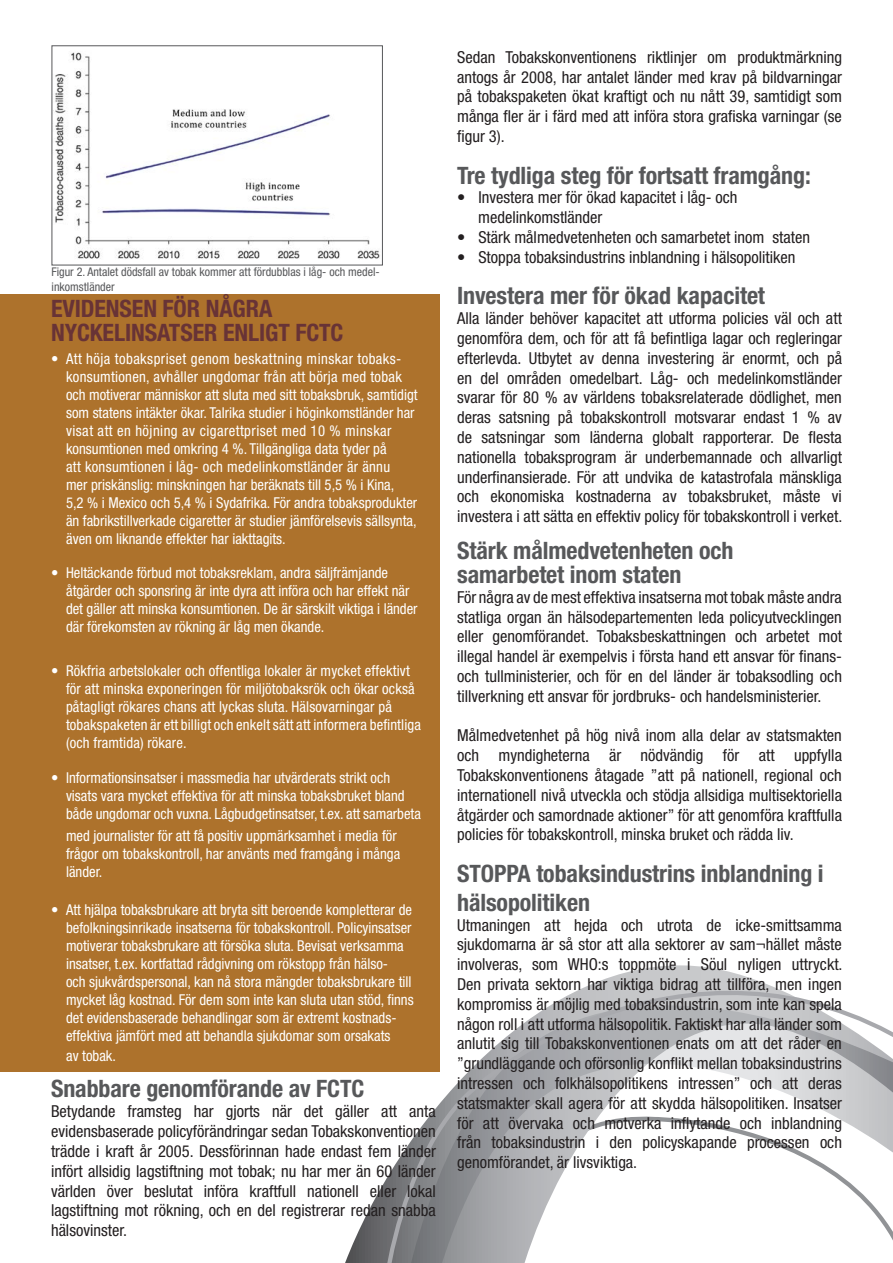
<style>
.page{position:relative;width:893px;height:1263px;background:#fff}
.page>*{position:absolute;margin:0;border:0;box-sizing:border-box;transform-origin:0 0}
.Heading2{font:700 condensed 24px/24px "Helvetica Neue LT Std";letter-spacing:-.005em;color:#57585a}
.t1{font:700 condensed 24px/24px "Helvetica Neue LT Std";letter-spacing:-.005em;color:#683336}
.Bullets{font:condensed 16.5px/19.8px "Helvetica Neue LT Std";color:#231f20;text-align:justify}
.t2{font:condensed 15px/18px "Helvetica Neue LT Std";color:#fff}
.t3{font:condensed 15px/18px "Helvetica Neue LT Std";letter-spacing:.03em;color:#fff;text-align:right}
.t4{font:condensed 15px "Helvetica Neue LT Std";letter-spacing:.02em;color:#fff}
.cap{font:condensed 12px "Helvetica Neue LT Std";color:#57585a}
</style>
<div class="page">
<svg style="left:345px;top:898px;width:548px;height:365px"></svg>
<div style="left:0;top:294px;width:439px;height:778px;background:#ad722c"></div>
<img style="left:55px;top:52px;width:325px;height:207px">
<div style="left:52px;top:45px;width:331px;height:220px;border:1px solid #57585a"></div>
<p class="cap" style="left:52px;top:265px;width:330px">Figur 2. Antalet dödsfall av tobak kommer att fördubblas i låg- och medel-</p>
<p class="cap" style="left:52px;top:279px;width:65px">inkomstländer</p>
<p class="t1" style="left:51px;top:296px;width:294px">EVIDENSEN FÖR NÅGRA<br>NYCKELINSATSER ENLIGT FCTC</p>
<p class="t3" style="left:51px;top:349px;width:352px">• Att höja tobakspriset genom beskattning minskar tobaks&shy;konsumtionen, avhåller ungdomar från att börja med tobak</p>
<p class="t2" style="left:66px;top:385px;width:353px">och motiverar människor att sluta med sitt tobaksbruk, samtidigt som statens intäkter ökar. Talrika studier i höginkomstländer har</p>
<p class="t3" style="left:66px;top:421px;width:327px">visat att en höjning av cigarettpriset med 10 % minskar</p>
<p class="t2" style="left:66px;top:439px;width:322px">konsumtionen med omkring 4 %. Tillgängliga data tyder på</p>
<p class="t4" style="left:66px;top:458px;width:326px">att konsumtionen i låg- och medelinkomstländer är ännu</p>
<p class="t2" style="left:66px;top:475px;width:330px">mer priskänslig: minskningen har beräknats till 5,5 % i Kina,</p>
<p class="t2" style="left:66px;top:493px;width:353px;text-align:justify">5,2 % i Mexico och 5,4 % i Sydafrika. För andra tobaksprodukter än fabrikstillverkade cigaretter är studier jämförelsevis sällsynta, även om liknande effekter har iakttagits.</p>
<p class="t2" style="left:66px;top:563px;width:353px;text-indent:-15px">• Heltäckande förbud mot tobaksreklam, andra säljfrämjande åtgärder och sponsring är inte dyra att införa och har effekt när det gäller att minska konsumtionen. De är särskilt viktiga i länder där förekomsten av rökning är låg men ökande.</p>
<p class="t2" style="left:66px;top:662px;width:350px;text-indent:-15px">• Rökfria arbetslokaler och offentliga lokaler är mycket effektivt för att minska exponeringen för miljötobaksrök och ökar också</p>
<p class="t2" style="left:66px;top:698px;width:356px">påtagligt rökares chans att lyckas sluta. Hälsovarningar på tobakspaketen är ett billigt och enkelt sätt att informera befintliga</p>
<p class="t2" style="left:66px;top:734px;width:122px">(och framtida) rökare.</p>
<p class="t2" style="left:66px;top:768px;width:356px;text-indent:-15px">• Informationsinsatser i massmedia har utvärderats strikt och visats vara mycket effektiva för att minska tobaksbruket bland både ungdomar och vuxna. Lågbudgetinsatser, t.ex. att samarbeta</p>
<p class="t2" style="left:66px;top:826px;width:336px">med journalister för att få positiv uppmärksamhet i media för frågor om tobakskontroll, har använts med framgång i många länder.</p>
<p class="t2" style="left:51px;top:901px;width:363px">• Att hjälpa tobaksbrukare att bryta sitt beroende kompletterar de</p>
<p class="t2" style="left:66px;top:919px;width:347px">befolkningsinrikade insatserna för tobakskontroll. Policyinsatser</p>
<p class="t2" style="left:66px;top:937px;width:339px">motiverar tobaksbrukare att försöka sluta. Bevisat verksamma</p>
<p class="t2" style="left:66px;top:955px;width:324px">insatser, t.ex. kortfattad rådgivning om rökstopp från hälso-</p>
<p class="t2" style="left:66px;top:973px;width:349px">och sjukvårdspersonal, kan nå stora mängder tobaksbrukare till mycket låg kostnad. För dem som inte kan sluta utan stöd, finns</p>
<p class="t2" style="left:66px;top:1009px;width:332px">det evidensbaserade behandlingar som är extremt kostnads&shy;effektiva jämfört med att behandla sjukdomar som orsakats</p>
<p class="t2" style="left:66px;top:1047px;width:51px">av tobak.</p>
<p class="Heading2" style="left:51px;top:1077px;width:315px">Snabbare genomförande av FCTC</p>
<p class="Bullets" style="left:51px;top:1101px;width:386px">Betydande framsteg har gjorts när det gäller att anta evidensbaserade policyförändringar sedan Tobakskonventionen trädde i kraft år 2005. Dessförinnan hade endast fem länder infört allsidig lagstiftning mot tobak; nu har mer än 60 länder världen över beslutat införa kraftfull nationell eller lokal lagstiftning mot rökning, och en del registrerar redan snabba hälsovinster.</p>
<p class="Bullets" style="left:457px;top:47px;width:386px">Sedan Tobakskonventionens riktlinjer om produktmärkning antogs år 2008, har antalet länder med krav på bildvarningar på tobakspaketen ökat kraftigt och nu nått 39, samtidigt som många fler är i färd med att införa stora grafiska varningar (se figur 3).</p>
<p class="Heading2" style="left:457px;top:163px;width:355px">Tre tydliga steg för fortsatt framgång:</p>
<p class="Bullets" style="left:457px;top:188px;width:282px">• Investera mer för ökad kapacitet i låg- och</p>
<p class="Bullets" style="left:478px;top:207px;width:126px">medelinkomstländer</p>
<p class="Bullets" style="left:457px;top:227px;width:354px">• Stärk målmedvetenheten och samarbetet inom staten</p>
<p class="Bullets" style="left:457px;top:247px;width:340px">• Stoppa tobaksindustrins inblandning i hälsopolitiken</p>
<p class="Heading2" style="left:457px;top:283px;width:309px">Investera mer för ökad kapacitet</p>
<p class="Bullets" style="left:457px;top:308px;width:387px">Alla länder behöver kapacitet att utforma policies väl och att genomföra dem, och för att få befintliga lagar och regleringar efterlevda. Utbytet av denna investering är enormt, och på en del områden omedelbart. Låg- och medelinkomstländer svarar för 80 % av världens tobaksrelaterade dödlighet, men deras satsning på tobakskontroll motsvarar endast 1 % av de satsningar som länderna globalt rapporterar. De flesta nationella tobaksprogram är underbemannade och allvarligt underfinansierade. För att undvika de katastrofala mänskliga och ekonomiska kostnaderna av tobaksbruket, måste vi investera i att sätta en effektiv policy för tobakskontroll i verket.</p>
<p class="Heading2" style="left:457px;top:538px;width:278px">Stärk målmedvetenheten och samarbetet inom staten</p>
<p class="Bullets" style="left:457px;top:587px;width:386px">För några av de mest effektiva insatserna mot tobak måste andra statliga organ än hälsodepartementen leda policyutvecklingen eller genomförandet. Tobaksbeskattningen och arbetet mot illegal handel är exempelvis i första hand ett ansvar för finans&shy;och tullministerier, och för en del länder är tobaksodling och tillverkning ett ansvar för jordbruks- och handelsministerier.</p>
<p class="Bullets" style="left:457px;top:725px;width:386px">Målmedvetenhet på hög nivå inom alla delar av statsmakten och myndigheterna är nödvändig för att uppfylla Tobakskonventionens åtagade ”att på nationell, regional och internationell nivå utveckla och stödja allsidiga multisektoriella åtgärder och samordnade aktioner” för att genomföra kraftfulla policies för tobakskontroll, minska bruket och rädda liv.</p>
<p class="Heading2" style="left:457px;top:859px;width:368px;line-height:28.8px">STOPPA tobaksindustrins inblandning i hälsopolitiken</p>
<p class="Bullets" style="left:457px;top:915px;width:387px">Utmaningen att hejda och utrota de icke-smittsamma sjukdomarna är så stor att alla sektorer av sam¬hället måste involveras, som WHO:s toppmöte i Söul nyligen uttryckt.<br>Den privata sektorn har viktiga bidrag att tillföra, men ingen kompromiss är möjlig med tobaksindustrin, som inte kan spela någon roll i att utforma hälsopolitik. Faktiskt har alla länder som anlutit sig till Tobakskonventionen enats om att det råder en ”grundläggande och oförsonlig konflikt mellan tobaksindustrins intressen och folkhälsopolitikens intressen” och att deras statsmakter skall agera för att skydda hälsopolitiken. Insatser för att övervaka och motverka inflytande och inblandning från tobaksindustrin i den policyskapande processen och genomförandet, är livsviktiga.</p>
</div>
